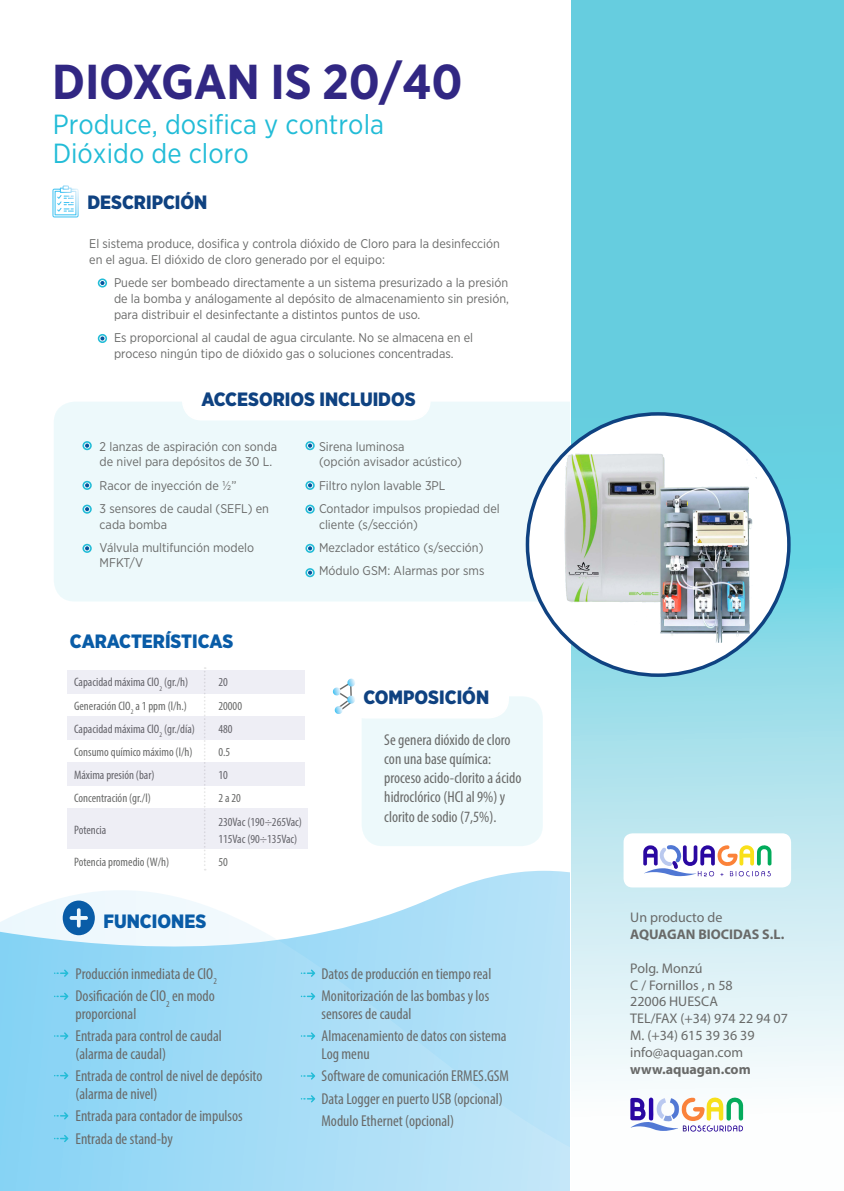
<style>
.page{position:relative;width:844px;height:1191px;background:#fff}
.page>*{position:absolute;margin:0;border:0;box-sizing:border-box;transform-origin:0 0}
.t1{font:700 49px "Gotham Narrow";letter-spacing:-.005em;color:#312783}
.t2{font:27.65px/29.2px "Gotham Narrow";color:#22bcd7}
.t3{font:900 19.25px "Gotham Narrow";color:#0f4281}
.t4{font:900 19.25px "Gotham Narrow";color:#095ca7}
.t5{font:condensed 15.75px/22.4px "Myriad Pro";color:#696a69}
.t6{font:14px/16.8px "Myriad Pro";color:#696a69}
.t7{font:700 14px "Myriad Pro";color:#696a69}
.t8{font:12.6px/15.8px "Gotham Narrow";color:#696a69}
.t9{font:condensed 12.25px/17.2px "Myriad Pro";color:#696a69}
</style>
<div class="page">
<div style="left:54px;top:401px;width:593px;height:200px;background:#edf9fb;border-radius:21px"></div>
<svg style="left:0;top:883px;width:570px;height:308px"></svg>
<svg style="left:63px;top:900px;width:32px;height:35px"></svg>
<svg style="left:571px;top:0;width:272px;height:1119px"></svg>
<div style="left:623px;top:833px;width:167px;height:54px;background:#fff;border-radius:9px"></div>
<svg style="left:643px;top:845px;width:128px;height:32px"></svg>
<svg style="left:630px;top:1096px;width:113px;height:36px"></svg>
<div style="left:361px;top:696px;width:181px;height:150px;background:#edf9fb;border-radius:21px"></div>
<div style="left:346px;top:675px;width:162px;height:42px;background:#fff;border-radius:19px"></div>
<div style="left:345px;top:674px;width:164px;height:44px;border:2px solid #fff;border-radius:19px"></div>
<div style="left:183px;top:377px;width:246px;height:43px;background:#fff;border-radius:19px"></div>
<div style="left:182px;top:376px;width:248px;height:44px;border:2px solid #fff;border-radius:19px"></div>
<svg style="left:204px;top:667px;width:2px;height:203px"></svg>
<div style="left:527px;top:414px;width:261px;height:261px;background:#fff;border-radius:50%"></div>
<img style="left:564px;top:453px;width:192px;height:191px">
<div style="left:67px;top:670px;width:237px;height:23px;background:#eeeef5"></div>
<div style="left:67px;top:717px;width:237px;height:23px;background:#eeeef5"></div>
<div style="left:67px;top:762px;width:237px;height:23px;background:#eeeef5"></div>
<div style="left:67px;top:808px;width:240px;height:40px;background:#eeeef5"></div>
<svg style="left:332px;top:678px;width:24px;height:36px"></svg>
<svg style="left:54px;top:969px;width:14px;height:8px"></svg>
<svg style="left:54px;top:992px;width:14px;height:8px"></svg>
<svg style="left:54px;top:1032px;width:14px;height:7px"></svg>
<svg style="left:54px;top:1072px;width:14px;height:7px"></svg>
<svg style="left:54px;top:1112px;width:14px;height:7px"></svg>
<svg style="left:54px;top:1134px;width:14px;height:8px"></svg>
<svg style="left:301px;top:969px;width:14px;height:8px"></svg>
<svg style="left:301px;top:992px;width:14px;height:8px"></svg>
<svg style="left:301px;top:1032px;width:14px;height:7px"></svg>
<svg style="left:301px;top:1072px;width:14px;height:7px"></svg>
<svg style="left:301px;top:1095px;width:14px;height:7px"></svg>
<svg style="left:85px;top:444px;width:4px;height:3px"></svg>
<div style="left:82px;top:441px;width:10px;height:9px;border:2px solid #22bcd7;border-radius:50%"></div>
<div style="left:98px;top:278px;width:9px;height:9px;border:2px solid #22bcd7;border-radius:50%"></div>
<svg style="left:85px;top:484px;width:4px;height:3px"></svg>
<div style="left:82px;top:481px;width:10px;height:9px;border:2px solid #22bcd7;border-radius:50%"></div>
<div style="left:98px;top:334px;width:9px;height:9px;border:2px solid #22bcd7;border-radius:50%"></div>
<svg style="left:85px;top:507px;width:4px;height:4px"></svg>
<div style="left:82px;top:504px;width:10px;height:10px;border:2px solid #22bcd7;border-radius:50%"></div>
<svg style="left:85px;top:547px;width:4px;height:3px"></svg>
<div style="left:82px;top:544px;width:10px;height:9px;border:2px solid #22bcd7;border-radius:50%"></div>
<div style="left:305px;top:441px;width:9px;height:9px;border:2px solid #22bcd7;border-radius:50%"></div>
<div style="left:305px;top:481px;width:9px;height:9px;border:2px solid #22bcd7;border-radius:50%"></div>
<svg style="left:308px;top:507px;width:3px;height:4px"></svg>
<div style="left:305px;top:504px;width:9px;height:10px;border:2px solid #22bcd7;border-radius:50%"></div>
<div style="left:305px;top:544px;width:9px;height:9px;border:2px solid #22bcd7;border-radius:50%"></div>
<div style="left:305px;top:568px;width:9px;height:9px;border:2px solid #22bcd7;border-radius:50%"></div>
<svg style="left:52px;top:185px;width:27px;height:32px"></svg>
<h1 class="t1" style="left:52px;top:51px;width:411px">DIOXGAN IS 20/40</h1>
<h2 class="t2" style="left:53px;top:109px;width:333px">Produce, dosifica y controla<br>Dióxido de cloro</h2>
<h3 class="t3" style="left:87px;top:190px;width:121px">DESCRIPCIÓN</h3>
<p class="t8" style="left:89px;top:236px;width:412px">El sistema produce, dosifica y controla dióxido de Cloro para la desinfección en el agua. El dióxido de cloro generado por el equipo:</p>
<p class="t8" style="left:114px;top:275px;width:396px;text-align:justify">Puede ser bombeado directamente a un sistema presurizado a la presión de la bomba y análogamente al depósito de almacenamiento sin presión, para distribuir el desinfectante a distintos puntos de uso.</p>
<p class="t8" style="left:114px;top:329px;width:360px">Es proporcional al caudal de agua circulante. No se almacena en el proceso ningún tipo de dióxido gas o soluciones concentradas.</p>
<h3 class="t3" style="left:201px;top:386px;width:216px">ACCESORIOS INCLUIDOS</h3>
<p class="t8" style="left:100px;top:438px;width:179px">2 lanzas de aspiración con sonda de nivel para depósitos de 30 L.</p>
<p class="t8" style="left:100px;top:473px;width:171px;line-height:23.3px">Racor de inyección de ½”<br>3 sensores de caudal (SEFL) en</p>
<p class="t8" style="left:100px;top:512px;width:156px;line-height:23.3px">cada bomba<br>Válvula multifunción modelo</p>
<p class="t8" style="left:100px;top:555px;width:45px">MFKT/V</p>
<p class="t8" style="left:319px;top:438px;width:144px">Sirena luminosa<br>(opción avisador acústico)</p>
<p class="t8" style="left:319px;top:473px;width:182px;line-height:23.3px">Filtro nylon lavable 3PL<br>Contador impulsos propiedad del</p>
<p class="t8" style="left:319px;top:512px;width:167px;line-height:23.3px">cliente (s/sección)<br>Mezclador estático (s/sección)<br>Módulo GSM: Alarmas por sms</p>
<h3 class="t4" style="left:70px;top:628px;width:165px">CARACTERÍSTICAS</h3>
<p class="t9" style="left:74px;top:673px;width:116px">Capacidad máxima ClO<sub>2</sub> (gr./h)</p>
<p class="t9" style="left:218px;top:673px;width:11px">20</p>
<p class="t9" style="left:74px;top:697px;width:114px">Generación ClO<sub>2</sub> a 1 ppm (l/h.)</p>
<p class="t9" style="left:218px;top:697px;width:25px">20000</p>
<p class="t9" style="left:74px;top:720px;width:122px">Capacidad máxima ClO<sub>2</sub> (gr./día)</p>
<p class="t9" style="left:218px;top:720px;width:16px">480</p>
<p class="t9" style="left:74px;top:743px;width:120px">Consumo químico máximo (l/h)</p>
<p class="t9" style="left:218px;top:743px;width:13px">0.5</p>
<p class="t9" style="left:74px;top:766px;width:82px">Máxima presión (bar)</p>
<p class="t9" style="left:218px;top:766px;width:11px">10</p>
<p class="t9" style="left:74px;top:789px;width:78px">Concentración (gr./l)</p>
<p class="t9" style="left:218px;top:789px;width:24px">2 a 20</p>
<p class="t9" style="left:74px;top:821px;width:34px">Potencia</p>
<p class="t9" style="left:218px;top:813px;width:85px">230Vac (190÷265Vac)<br>115Vac (90÷135Vac)</p>
<p class="t9" style="left:74px;top:853px;width:97px">Potencia promedio (W/h)</p>
<p class="t9" style="left:218px;top:853px;width:11px">50</p>
<h3 class="t4" style="left:103px;top:908px;width:104px">FUNCIONES</h3>
<p class="t5" style="left:75px;top:962px;width:143px">Producción inmediata de ClO<sub>2<br></sub>Dosificación de ClO<sub>2</sub> en modo</p>
<p class="t5" style="left:75px;top:1002px;width:148px">proporcional<br>Entrada para control de caudal</p>
<p class="t5" style="left:75px;top:1042px;width:188px">(alarma de caudal)<br>Entrada de control de nivel de depósito</p>
<p class="t5" style="left:75px;top:1082px;width:169px">(alarma de nivel)<br>Entrada para contador de impulsos<br>Entrada de stand-by</p>
<h3 class="t3" style="left:363px;top:684px;width:127px">COMPOSICIÓN</h3>
<p class="t5" style="left:384px;top:729px;width:138px;line-height:19.2px">Se genera dióxido de cloro con una base química: proceso acido-clorito a ácido hidroclórico (HCl al 9%) y clorito de sodio (7,5%).</p>
<p class="t5" style="left:321px;top:962px;width:171px">Datos de producción en tiempo real<br>Monitorización de las bombas y los</p>
<p class="t5" style="left:321px;top:1002px;width:186px">sensores de caudal<br>Almacenamiento de datos con sistema</p>
<p class="t5" style="left:321px;top:1042px;width:189px">Log menu<br>Software de comunicación ERMES.GSM<br>Data Logger en puerto USB (opcional)<br>Modulo Ethernet (opcional)</p>
<p class="t6" style="left:630px;top:909px;width:94px">Un producto de</p>
<p class="t7" style="left:630px;top:925px;width:155px">AQUAGAN BIOCIDAS S.L.</p>
<p class="t6" style="left:630px;top:959px;width:159px">Polg. Monzú<br>C / Fornillos , n 58<br>22006 HUESCA<br>TEL/FAX (+34) 974 22 94 07<br>M. (+34) 615 39 36 39 info@aquagan.com</p>
<p class="t7" style="left:630px;top:1059px;width:122px">www.aquagan.com</p>
</div>
